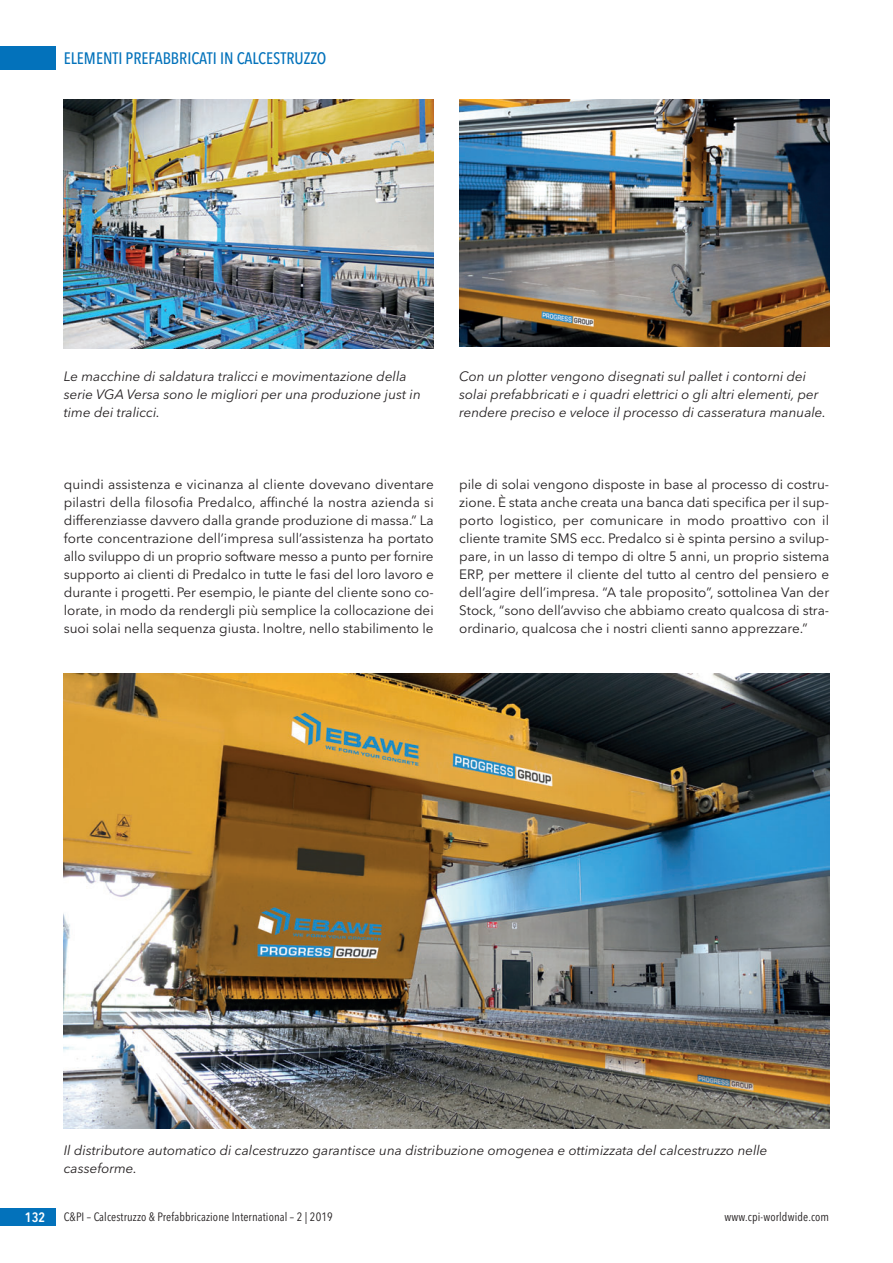
<style>
.page{position:relative;width:893px;height:1263px;background:#fff}
.page>*{position:absolute;margin:0;border:0;box-sizing:border-box;transform-origin:0 0}
.t1{font:500 16.5px "Avenir Next Condensed";color:#0372bb}
.t2{font:13.5px/18px "Avenir Next";color:#231f20;text-align:justify}
.t3{font:italic 13.5px/18px "Avenir Next";color:#231f20}
.t4{font:600 13.5px "Avenir Next Condensed";color:#fff}
.t5{font:12px "Avenir Next Condensed";letter-spacing:.01em;color:#231f20}
</style>
<div class="page">
<div style="left:0;top:47px;width:55px;height:23px;background:#0372bb"></div>
<div style="left:0;top:1208px;width:55px;height:18px;background:#0372bb"></div>
<img style="left:459px;top:100px;width:371px;height:247px">
<img style="left:64px;top:673px;width:765px;height:455px">
<img style="left:64px;top:100px;width:370px;height:249px">
<p class="t1" style="left:64px;top:51px;width:264px">ELEMENTI PREFABBRICATI IN CALCESTRUZZO</p>
<p class="t3" style="left:64px;top:368px;width:359px">Le macchine di saldatura tralicci e movimentazione della serie VGA Versa sono le migliori per una produzione just in time dei tralicci.</p>
<p class="t3" style="left:459px;top:368px;width:368px">Con un plotter vengono disegnati sul pallet i contorni dei solai prefabbricati e i quadri elettrici o gli altri elementi, per rendere preciso e veloce il processo di casseratura manuale.</p>
<p class="t2" style="left:64px;top:476px;width:371px">quindi assistenza e vicinanza al cliente dovevano diventare pilastri della filosofia Predalco, affinché la nostra azienda si differenziasse davvero dalla grande produzione di massa.” La forte concentrazione dell’impresa sull’assistenza ha portato allo sviluppo di un proprio software messo a punto per fornire supporto ai clienti di Predalco in tutte le fasi del loro lavoro e durante i progetti. Per esempio, le piante del cliente sono co&shy;lorate, in modo da rendergli più semplice la collocazione dei suoi solai nella sequenza giusta. Inoltre, nello stabilimento le</p>
<p class="t2" style="left:459px;top:476px;width:371px">pile di solai vengono disposte in base al processo di costru&shy;zione. È stata anche creata una banca dati specifica per il sup&shy;porto logistico, per comunicare in modo proattivo con il cliente tramite SMS ecc. Predalco si è spinta persino a svilup&shy;pare, in un lasso di tempo di oltre 5 anni, un proprio sistema ERP, per mettere il cliente del tutto al centro del pensiero e dell’agire dell’impresa. “A tale proposito”, sottolinea Van der Stock, “sono dell’avviso che abbiamo creato qualcosa di stra&shy;ordinario, qualcosa che i nostri clienti sanno apprezzare.”</p>
<p class="t3" style="left:64px;top:1142px;width:705px">Il distributore automatico di calcestruzzo garantisce una distribuzione omogenea e ottimizzata del calcestruzzo nelle casseforme.</p>
<p class="t4" style="left:25px;top:1209px;width:22px">132</p>
<p class="t5" style="left:64px;top:1209px;width:271px">C&amp;PI – Calcestruzzo &amp; Prefabbricazione International – 2 | 2019</p>
<p class="t5" style="left:725px;top:1209px;width:106px">www.cpi-worldwide.com</p>
</div>
